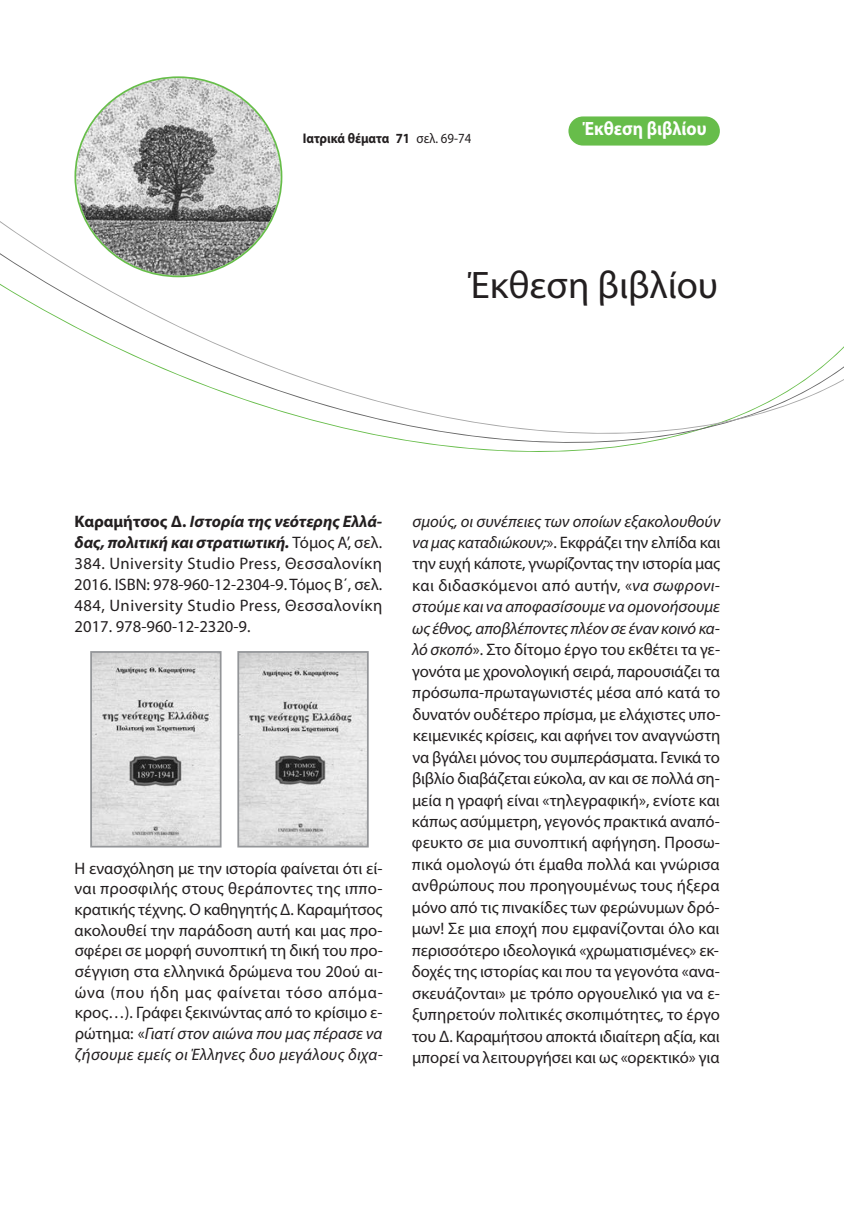
<style>
.page{position:relative;width:844px;height:1216px;background:#fff}
.page>*{position:absolute;margin:0;border:0;box-sizing:border-box;transform-origin:0 0}
.t1{font:38.5px "Myriad Pro";color:#231f20}
.t2{font:700 19.25px "Myriad Pro";color:#fff;scale:.92 1}
.t3{font:16.62px/21.5px "Myriad Pro";color:#231f20;text-align:justify}
.t4{font:700 14px "Myriad Pro";color:#231f20;scale:.92 1}
.s1{font-weight:400}
.s2{font-weight:700}
.s3{font-weight:700;font-style:italic}
.s4{font-style:italic}
</style>
<div class="page">
<svg style="left:0;top:116px;width:843px;height:336px"></svg>
<div style="left:568px;top:116px;width:151px;height:29px;background:#67bd4a;border-radius:15px"></div>
<svg style="left:74px;top:76px;width:208px;height:201px"></svg>
<div style="left:301px;top:131px;width:193px;height:18px;background:#fff"></div>
<img style="left:93px;top:654px;width:125px;height:190px">
<div style="left:90px;top:651px;width:131px;height:196px;border:2px solid #939598"></div>
<img style="left:240px;top:654px;width:125px;height:190px">
<div style="left:237px;top:651px;width:131px;height:196px;border:2px solid #939598"></div>
<p class="t4" style="left:303px;top:133px;width:184px">Ιατρικά θέματα 71 <span class="s1">σελ. 69-74</span></p>
<p class="t2" style="left:582px;top:122px;width:136px">Έκθεση βιβλίου</p>
<h1 class="t1" style="left:468px;top:270px;width:251px">Έκθεση βιβλίου</h1>
<p class="t3" style="left:74px;top:512px;width:309px;line-height:21px"><span class="s2">Καραμήτσος Δ.</span> <span class="s3">Ιστορία της νεότερης Ελλά&shy;δας, πολιτική και στρατιωτική.</span> Τόμος Α’, σελ.<br>384. University Studio Press, Θεσσαλονίκη 2016. ISBN: 978-960-12-2304-9. Τόμος Β΄, σελ.<br>484, University Studio Press, Θεσσαλονίκη 2017. 978-960-12-2320-9.</p>
<p class="t3" style="left:74px;top:859px;width:310px;line-height:20.7px">Η ενασχόληση με την ιστορία φαίνεται ότι εί&shy;ναι προσφιλής στους θεράποντες της ιππο&shy;κρατικής τέχνης. Ο καθηγητής Δ. Καραμήτσος ακολουθεί την παράδοση αυτή και μας προ&shy;σφέρει σε μορφή συνοπτική τη δική του προ&shy;σέγγιση στα ελληνικά δρώμενα του 20ού αι&shy;ώνα (που ήδη μας φαίνεται τόσο απόμα&shy;κρος…). Γράφει ξεκινώντας από το κρίσιμο ε&shy;ρώτημα: «<span class="s4">Γιατί στον αιώνα που μας πέρασε να ζήσουμε εμείς οι Έλληνες δυο μεγάλους διχα-</span></p>
<p class="t3" style="left:411px;top:511px;width:310px"><span class="s4">σμούς, οι συνέπειες των οποίων εξακολουθούν να μας καταδιώκουν;</span>». Εκφράζει την ελπίδα και την ευχή κάποτε, γνωρίζοντας την ιστορία μας και διδασκόμενοι από αυτήν, «<span class="s4">να σωφρονι&shy;στούμε και να αποφασίσουμε να ομονοήσουμε ως έθνος, αποβλέποντες πλέον σε έναν κοινό κα&shy;λό σκοπό</span>». Στο δίτομο έργο του εκθέτει τα γε&shy;γονότα με χρονολογική σειρά, παρουσιάζει τα πρόσωπα-πρωταγωνιστές μέσα από κατά το δυνατόν ουδέτερο πρίσμα, με ελάχιστες υπο&shy;κειμενικές κρίσεις, και αφήνει τον αναγνώστη να βγάλει μόνος του συμπεράσματα. Γενικά το βιβλίο διαβάζεται εύκολα, αν και σε πολλά ση&shy;μεία η γραφή είναι «τηλεγραφική», ενίοτε και κάπως ασύμμετρη, γεγονός πρακτικά αναπό&shy;φευκτο σε μια συνοπτική αφήγηση. Προσω&shy;πικά ομολογώ ότι έμαθα πολλά και γνώρισα ανθρώπους που προηγουμένως τους ήξερα μόνο από τις πινακίδες των φερώνυμων δρό&shy;μων! Σε μια εποχή που εμφανίζονται όλο και περισσότερο ιδεολογικά «χρωματισμένες» εκ&shy;δοχές της ιστορίας και που τα γεγονότα «ανα&shy;σκευάζονται» με τρόπο οργουελικό για να ε&shy;ξυπηρετούν πολιτικές σκοπιμότητες, το έργο του Δ. Καραμήτσου αποκτά ιδιαίτερη αξία, και μπορεί να λειτουργήσει και ως «ορεκτικό» για</p>
</div>
